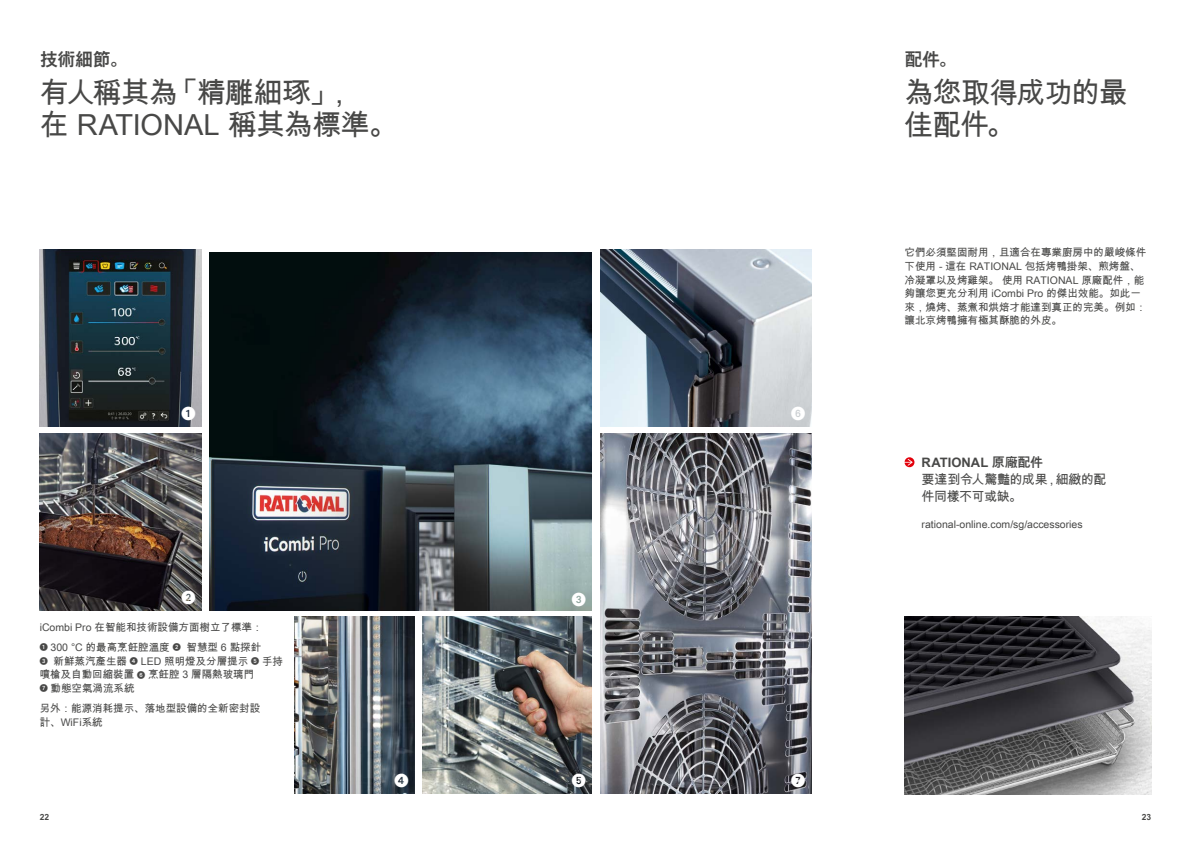
<style>
.page{position:relative;width:1191px;height:842px;background:#fff}
.page>*{position:absolute;margin:0;border:0;box-sizing:border-box;transform-origin:0 0}
.t1{font:29px/32px "Arial Unicode MS";letter-spacing:-.035em;color:#484847}
.t2{font:700 18px "Arial Unicode MS";letter-spacing:-.015em;color:#484847}
.t3{font:14px "European Pi One";color:#fff}
.t4{font:13px/17px "Arial Unicode MS";letter-spacing:-.03em;color:#484847}
.t5{font:700 13px "Arial Unicode MS";color:#484847}
.t6{font:10.5px/13.6px "Arial Unicode MS";color:#484847}
.t7{font:700 8.5px "Arial Unicode MS";color:#484847}
.s1{font-family:"European Pi One";font-size:8px}
</style>
<div class="page">
<img style="left:600px;top:433px;width:211px;height:361px">
<img style="left:600px;top:249px;width:211px;height:177px">
<img style="left:210px;top:253px;width:381px;height:357px">
<img style="left:422px;top:617px;width:169px;height:177px">
<img style="left:40px;top:249px;width:161px;height:177px">
<img style="left:40px;top:433px;width:161px;height:177px">
<img style="left:295px;top:617px;width:119px;height:177px">
<img style="left:904px;top:617px;width:247px;height:177px">
<svg style="left:904px;top:457px;width:10px;height:10px"></svg>
<h2 class="t2" style="left:40px;top:46px;width:90px">技術細節。</h2>
<h1 class="t1" style="left:40px;top:77px;width:359px">有人稱其為「精雕細琢」，<br>在 RATIONAL 稱其為標準。</h1>
<h3 class="t3" style="left:182px;top:406px;width:15px">1</h3>
<h3 class="t3" style="left:182px;top:589px;width:15px">2</h3>
<h3 class="t3" style="left:571px;top:591px;width:15px">3</h3>
<p class="t6" style="left:40px;top:616px;width:224px;line-height:20.4px">iCombi Pro 在智能和技術設備方面樹立了標準：<br><span class="s1">1</span> 300 °C 的最高烹飪腔溫度 <span class="s1">2</span> 智慧型 6 點探針</p>
<p class="t6" style="left:40px;top:654px;width:245px"><span class="s1">3</span> 新鮮蒸汽產生器 <span class="s1">4</span> LED 照明燈及分層提示 <span class="s1">5</span> 手持噴槍及自動回縮裝置 <span class="s1">6</span> 烹飪腔 3 層隔熱玻璃門<br><span class="s1">7</span> 動態空氣渦流系統</p>
<p class="t6" style="left:40px;top:701px;width:222px">另外：能源消耗提示、落地型設備的全新密封設計、WiFi系統</p>
<h3 class="t3" style="left:791px;top:406px;width:15px">6</h3>
<h3 class="t3" style="left:394px;top:773px;width:15px">4</h3>
<h3 class="t3" style="left:791px;top:773px;width:15px">7</h3>
<h3 class="t3" style="left:571px;top:773px;width:15px">5</h3>
<h2 class="t2" style="left:904px;top:46px;width:54px">配件。</h2>
<h1 class="t1" style="left:904px;top:77px;width:225px">為您取得成功的最佳配件。</h1>
<p class="t6" style="left:904px;top:246px;width:243px">它們必須堅固耐用，且適合在專業廚房中的嚴峻條件下使用 - 這在 RATIONAL 包括烤鴨掛架、煎烤盤、冷凝罩以及烤雞架。 使用 RATIONAL 原廠配件，能夠讓您更充分利用 iCombi Pro 的傑出效能。如此一來，燒烤、蒸煮和烘焙才能達到真正的完美。例如：讓北京烤鴨擁有極其酥脆的外皮。</p>
<p class="t5" style="left:921px;top:453px;width:123px">RATIONAL 原廠配件</p>
<p class="t4" style="left:921px;top:471px;width:186px">要達到令人驚豔的成果，細緻的配件同樣不可或缺。</p>
<p class="t6" style="left:921px;top:518px;width:163px">rational-online.com/sg/accessories</p>
<p class="t7" style="left:40px;top:811px;width:11px">22</p>
<p class="t7" style="left:1141px;top:811px;width:11px">23</p>
</div>
